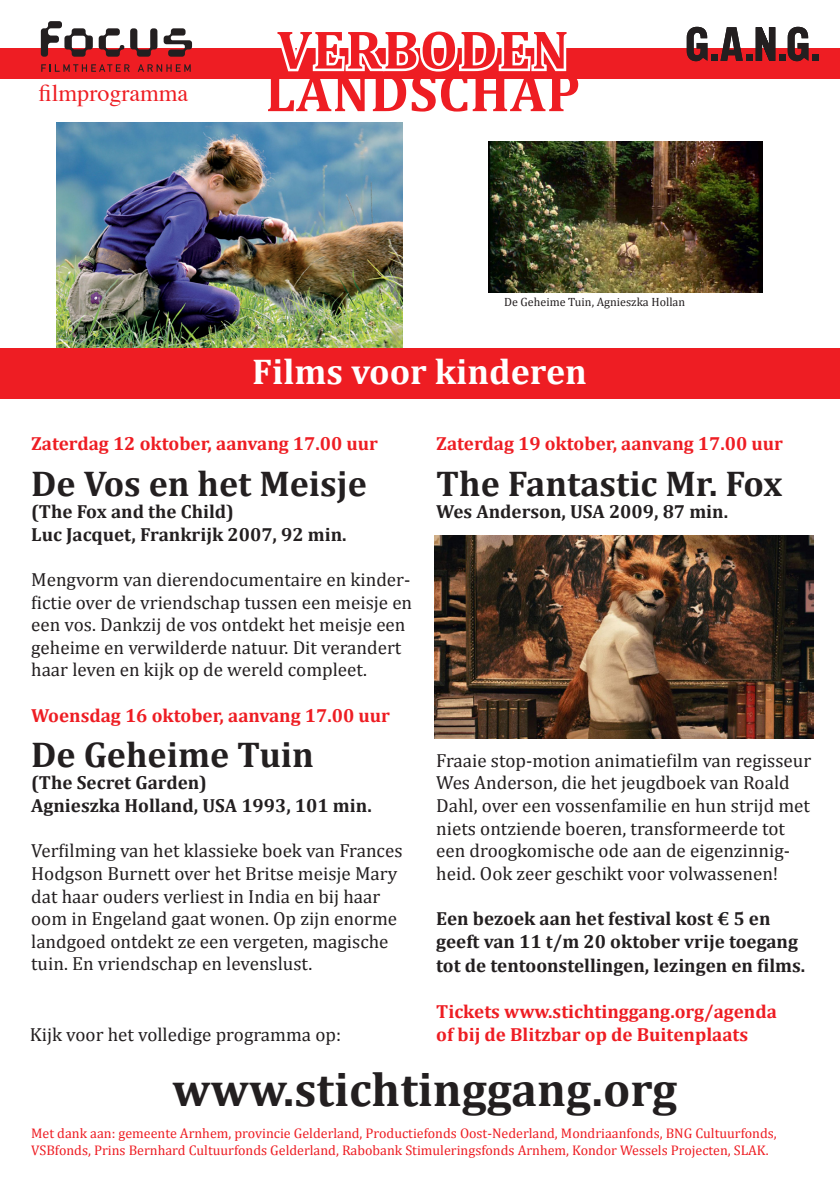
<style>
.page{position:relative;width:840px;height:1191px;background:#fff}
.page>*{position:absolute;margin:0;border:0;box-sizing:border-box;transform-origin:0 0}
.t1{font:700 54.8px "Cambria";letter-spacing:.01em;color:#ee1d23}
.t2{font:700 48px "Cambria";color:#231f20}
.t3{font:700 36px "Cambria";color:#231f20}
.t4{font:700 36px "Cambria";color:#fff}
.t5{font:700 25.2px "Cambria";color:#ee1d23}
.t6{font:24px "Times";color:#ee1d23}
.t7{font:19px/22.6px "Cambria";color:#231f20}
.t8{font:700 19px/23.4px "Cambria";color:#231f20}
.t9{font:700 19px "Cambria";color:#ee1d23}
.t10{font:14px/16.8px "Cambria";color:#ee1d23}
.t11{font:12px "Cambria";color:#231f20}
</style>
<div class="page">
<img style="left:57px;top:122px;width:345px;height:226px">
<img style="left:488px;top:142px;width:273px;height:150px">
<img style="left:434px;top:535px;width:378px;height:203px">
<div style="left:0;top:48px;width:839px;height:30px;background:#ee1d23"></div>
<svg style="left:281px;top:48px;width:286px;height:24px"></svg>
<svg style="left:686px;top:27px;width:21px;height:34px"></svg>
<div style="left:710px;top:55px;width:7px;height:6px;background:#231f20"></div>
<svg style="left:720px;top:27px;width:97px;height:34px"></svg>
<svg style="left:130px;top:28px;width:27px;height:29px"></svg>
<svg style="left:99px;top:28px;width:25px;height:29px"></svg>
<svg style="left:41px;top:21px;width:52px;height:36px"></svg>
<svg style="left:41px;top:64px;width:89px;height:8px"></svg>
<svg style="left:138px;top:64px;width:53px;height:8px"></svg>
<svg style="left:163px;top:28px;width:29px;height:29px"></svg>
<div style="left:0;top:348px;width:839px;height:50px;background:#ee1d23"></div>
<p class="t6" style="left:39px;top:70px;width:151px">filmprogramma</p>
<p class="t1" style="left:277px;top:16px;width:293px">VERBODEN</p>
<p class="t5" style="left:318px;top:48px;width:210px">kinderactiviteiten</p>
<p class="t1" style="left:265px;top:59px;width:316px">LANDSCHAP</p>
<p class="t11" style="left:504px;top:294px;width:182px">De Geheime Tuin, Agnieszka Hollan</p>
<p class="t4" style="left:252px;top:350px;width:336px">Films voor kinderen</p>
<p class="t9" style="left:31px;top:432px;width:348px">Zaterdag 12 oktober, aanvang 17.00 uur</p>
<p class="t3" style="left:31px;top:461px;width:337px">De Vos en het Meisje</p>
<p class="t8" style="left:31px;top:499px;width:204px">(The Fox and the Child)</p>
<p class="t8" style="left:31px;top:522px;width:317px">Luc Jacquet, Frankrijk 2007, 92 min.</p>
<p class="t7" style="left:31px;top:568px;width:382px">Mengvorm van dierendocumentaire en kinder&shy;fictie over de vriendschap tussen een meisje en een vos. Dankzij de vos ontdekt het meisje een geheime en verwilderde natuur. Dit verandert haar leven en kijk op de wereld compleet.</p>
<p class="t9" style="left:31px;top:703px;width:360px">Woensdag 16 oktober, aanvang 17.00 uur</p>
<p class="t3" style="left:31px;top:732px;width:284px">De Geheime Tuin</p>
<p class="t8" style="left:31px;top:771px;width:177px">(The Secret Garden)</p>
<p class="t8" style="left:31px;top:793px;width:342px">Agnieszka Holland, USA 1993, 101 min.</p>
<p class="t7" style="left:31px;top:839px;width:372px">Verfilming van het klassieke boek van Frances Hodgson Burnett over het Britse meisje Mary dat haar ouders verliest in India en bij haar oom in Engeland gaat wonen. Op zijn enorme landgoed ontdekt ze een vergeten, magische tuin. En vriendschap en levenslust.</p>
<p class="t9" style="left:436px;top:432px;width:348px">Zaterdag 19 oktober, aanvang 17.00 uur</p>
<p class="t3" style="left:436px;top:461px;width:347px">The Fantastic Mr. Fox</p>
<p class="t8" style="left:436px;top:499px;width:293px">Wes Anderson, USA 2009, 87 min.</p>
<p class="t7" style="left:436px;top:749px;width:376px">Fraaie stop-motion animatiefilm van regisseur Wes Anderson, die het jeugdboek van Roald Dahl, over een vossenfamilie en hun strijd met niets ontziende boeren, transformeerde tot een droogkomische ode aan de eigenzinnig&shy;heid. Ook zeer geschikt voor volwassenen!</p>
<p class="t8" style="left:436px;top:906px;width:370px">Een bezoek aan het festival kost € 5 en geeft van 11 t/m 20 oktober vrije toegang tot de tentoonstellingen, lezingen en films.</p>
<p class="t9" style="left:436px;top:1000px;width:342px">Tickets www.stichtinggang.org/agenda</p>
<p class="t9" style="left:436px;top:1023px;width:313px">of bij de Blitzbar op de Buitenplaats</p>
<p class="t7" style="left:30px;top:1022px;width:312px">Kijk voor het volledige programma op:</p>
<p class="t2" style="left:172px;top:1060px;width:506px">www.stichtinggang.org</p>
<p class="t10" style="left:31px;top:1125px;width:746px">Met dank aan: gemeente Arnhem, provincie Gelderland, Productiefonds Oost-Nederland, Mondriaanfonds, BNG Cultuurfonds,<br>VSBfonds, Prins Bernhard Cultuurfonds Gelderland, Rabobank Stimuleringsfonds Arnhem, Kondor Wessels Projecten, SLAK.</p>
</div>
